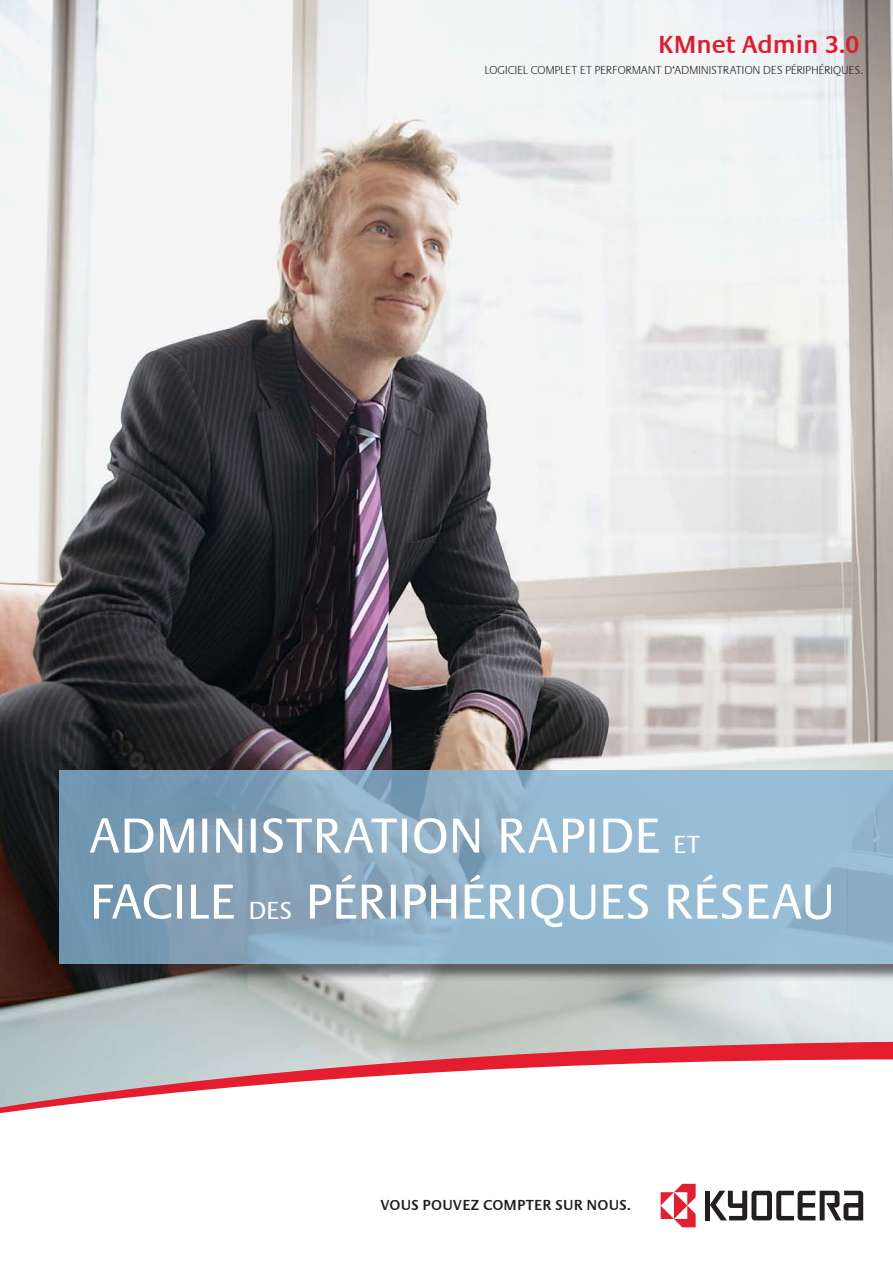
<style>
.page{position:relative;width:893px;height:1263px;background:#fff}
.page>*{position:absolute;margin:0;border:0;box-sizing:border-box;transform-origin:0 0}
.t1{font:51px/66px "Praxis EF";letter-spacing:-.01em;color:#fff}
.t2{font:600 25.5px "Praxis EF";color:#e2192b}
.t3{font:600 15px "Praxis EF";letter-spacing:.01em;color:#231f20}
.t4{font:300 12px "Praxis EF";letter-spacing:.02em;color:#231f20}
.s1{font-size:25.5px}
</style>
<div class="page">
<img style="left:0;top:0;width:893px;height:1041px">
<svg style="left:0;top:1041px;width:893px;height:18px"></svg>
<svg style="left:0;top:1059px;width:893px;height:169px"></svg>
<div style="left:704px;top:1191px;width:5px;height:29px;background:#231f20"></div>
<svg style="left:710px;top:1191px;width:153px;height:29px"></svg>
<svg style="left:661px;top:1184px;width:35px;height:43px"></svg>
<div style="left:62px;top:772px;width:831px;height:210px;background:#231f20;opacity:.75"></div>
<svg style="left:60px;top:770px;width:833px;height:193px"></svg>
<h2 class="t2" style="left:658px;top:31px;width:203px">KM NET ADMIN 3.0</h2>
<p class="t4" style="left:485px;top:63px;width:380px">LOGICIEL COMPLET ET PERFORMANT D‘ADMINISTRATION DES PÉRIPHÉRIQUES.</p>
<h1 class="t1" style="left:89px;top:804px;width:747px">ADMINISTRATION RAPIDE <span class="s1">ET<br></span>FACILE <span class="s1">DES</span> PÉRIPHÉRIQUES RÉSEAU</h1>
<p class="t3" style="left:380px;top:1197px;width:252px">VOUS POUVEZ COMPTER SUR NOUS.</p>
</div>
